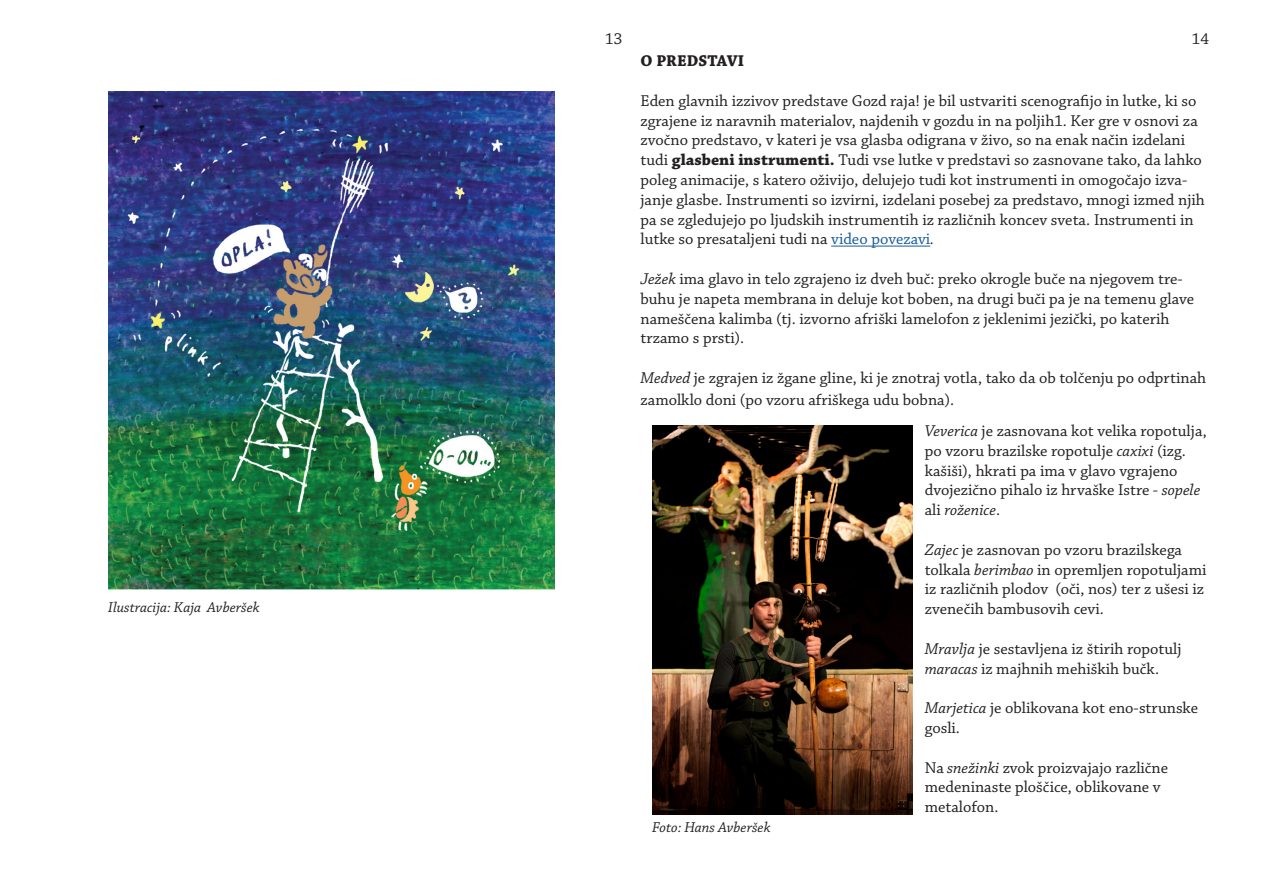
<style>
.page{position:relative;width:1263px;height:893px;background:#fff}
.page>*{position:absolute;margin:0;border:0;box-sizing:border-box;transform-origin:0 0}
.t1{font:16.5px/19.8px "Chaparral Pro";color:#231f20}
.t2{font:700 16.5px "Chaparral Pro";color:#231f20}
.t3{font:italic 15px "Chaparral Pro";color:#231f20}
.s1{font-weight:700}
.s2{color:#175d9e}
.s3{font-style:italic}
</style>
<div class="page">
<hr style="left:831px;top:246px;width:99px;height:1px;background:#175d9e">
<img style="left:652px;top:425px;width:261px;height:390px">
<img style="left:108px;top:92px;width:447px;height:497px">
<p class="t3" style="left:108px;top:599px;width:153px">Ilustracija: Kaja Avberšek</p>
<p class="t1" style="left:605px;top:30px;width:19px">13</p>
<p class="t1" style="left:1192px;top:30px;width:19px">14</p>
<p class="t2" style="left:640px;top:51px;width:105px">O PREDSTAVI</p>
<p class="t1" style="left:640px;top:91px;width:566px">Eden glavnih izzivov predstave Gozd raja! je bil ustvariti scenografijo in lutke, ki so zgrajene iz naravnih materialov, najdenih v gozdu in na poljih1. Ker gre v osnovi za zvočno predstavo, v kateri je vsa glasba odigrana v živo, so na enak način izdelani tudi <span class="s1">glasbeni instrumenti.</span> Tudi vse lutke v predstavi so zasnovane tako, da lahko poleg animacije, s katero oživijo, delujejo tudi kot instrumenti in omogočajo izva&shy;janje glasbe. Instrumenti so izvirni, izdelani posebej za predstavo, mnogi izmed njih pa se zgledujejo po ljudskih instrumentih iz različnih koncev sveta. Instrumenti in lutke so presataljeni tudi na <span class="s2">video povezavi</span><span class="s3">.</span></p>
<p class="t1" style="left:640px;top:270px;width:555px"><span class="s3">Ježek</span> ima glavo in telo zgrajeno iz dveh buč: preko okrogle buče na njegovem tre&shy;buhu je napeta membrana in deluje kot boben, na drugi buči pa je na temenu glave nameščena kalimba (tj. izvorno afriški lamelofon z jeklenimi jezički, po katerih trzamo s prsti).</p>
<p class="t1" style="left:640px;top:368px;width:567px;line-height:21.6px"><span class="s3">Medved</span> je zgrajen iz žgane gline, ki je znotraj votla, tako da ob tolčenju po odprtinah zamolklo doni (po vzoru afriškega udu bobna).</p>
<p class="t1" style="left:925px;top:421px;width:284px"><span class="s3">Veverica</span> je zasnovana kot velika ropotulja, po vzoru brazilske ropotulje <span class="s3">caxixi</span> (izg. kašiši), hkrati pa ima v glavo vgrajeno dvojezično pihalo iz hrvaške Istre - <span class="s3">sopele </span>ali <span class="s3">roženice</span>.</p>
<p class="t1" style="left:925px;top:540px;width:283px"><span class="s3">Zajec</span> je zasnovan po vzoru brazilskega tolkala <span class="s3">berimbao</span> in opremljen ropotuljami iz različnih plodov (oči, nos) ter z ušesi iz zvenečih bambusovih cevi.</p>
<p class="t1" style="left:925px;top:639px;width:258px"><span class="s3">Mravlja</span> je sestavljena iz štirih ropotulj <span class="s3">maracas</span> iz majhnih mehiških bučk.</p>
<p class="t1" style="left:925px;top:699px;width:275px"><span class="s3">Marjetica</span> je oblikovana kot eno-strunske gosli.</p>
<p class="t1" style="left:925px;top:758px;width:245px">Na <span class="s3">snežinki</span> zvok proizvajajo različne medeninaste ploščice, oblikovane v metalofon.</p>
<p class="t3" style="left:652px;top:819px;width:120px">Foto: Hans Avberšek</p>
</div>
